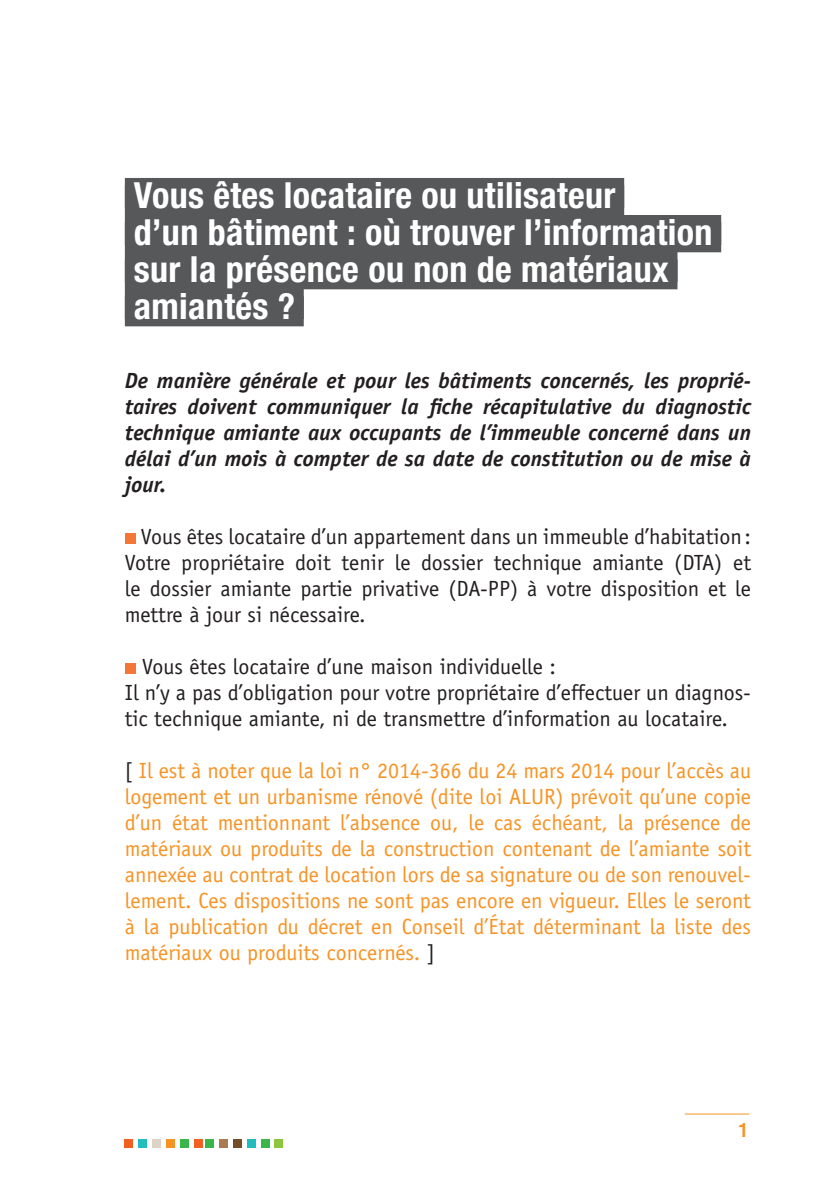
<style>
.page{position:relative;width:840px;height:1191px;background:#fff}
.page>*{position:absolute;margin:0;border:0;box-sizing:border-box;transform-origin:0 0}
.t1{font:700 condensed 36px/37px "Helvetica Neue LT Std";letter-spacing:.01em;color:#fff}
.t2{font:22px/26px "Officina Sans Std";color:#f79324;text-align:justify}
.t3{font:22px/26px "Officina Sans Std";color:#231f20;text-align:justify}
.t4{font:italic 700 22px/26px "Officina Sans Std";color:#231f20;text-align:justify}
.t5{font:500 20px "Helvetica Neue LT Std";color:#f79324}
.s1{color:#231f20}
</style>
<div class="page">
<div style="left:125px;top:1140px;width:8px;height:8px;background:#f26021"></div>
<div style="left:139px;top:1140px;width:8px;height:8px;background:#21bdbd"></div>
<div style="left:152px;top:1140px;width:8px;height:8px;background:#dcd4c6"></div>
<div style="left:166px;top:1140px;width:8px;height:8px;background:#f79324"></div>
<div style="left:180px;top:1140px;width:8px;height:8px;background:#3ab54a"></div>
<div style="left:194px;top:1140px;width:8px;height:8px;background:#f26021"></div>
<div style="left:205px;top:1140px;width:8px;height:8px;background:#3ab54a"></div>
<div style="left:219px;top:1140px;width:8px;height:8px;background:#a97b50"></div>
<div style="left:233px;top:1140px;width:8px;height:8px;background:#744c27"></div>
<div style="left:247px;top:1140px;width:8px;height:8px;background:#21bdbd"></div>
<div style="left:261px;top:1140px;width:8px;height:8px;background:#3ab54a"></div>
<div style="left:275px;top:1140px;width:8px;height:8px;background:#8bc63e"></div>
<div style="left:125px;top:178px;width:498px;height:30px;background:#57585a"></div>
<div style="left:125px;top:185px;width:498px;height:30px;background:#57585a"></div>
<div style="left:125px;top:215px;width:595px;height:30px;background:#57585a"></div>
<div style="left:125px;top:222px;width:595px;height:30px;background:#57585a"></div>
<div style="left:125px;top:252px;width:552px;height:30px;background:#57585a"></div>
<div style="left:125px;top:259px;width:552px;height:30px;background:#57585a"></div>
<div style="left:125px;top:289px;width:178px;height:30px;background:#57585a"></div>
<div style="left:125px;top:296px;width:178px;height:30px;background:#57585a"></div>
<div style="left:125px;top:533px;width:11px;height:11px;background:#f37736"></div>
<div style="left:125px;top:663px;width:11px;height:11px;background:#f37736"></div>
<hr style="left:684px;top:1113px;width:64px;height:1px;background:#f79324">
<h1 class="t1" style="left:134px;top:176px;width:580px">Vous êtes locataire ou utilisateur<br>d’un bâtiment : où trouver l’information sur la présence ou non de matériaux amiantés ?</h1>
<p class="t4" style="left:125px;top:367px;width:627px">De manière générale et pour les bâtiments concernés, les proprié&shy;taires doivent communiquer la fiche récapitulative du diagnostic technique amiante aux occupants de l’immeuble concerné dans un délai d’un mois à compter de sa date de constitution ou de mise à jour.</p>
<p class="t3" style="left:125px;top:524px;width:627px;text-indent:16px">Vous êtes locataire d’un appartement dans un immeuble d’habitation:<br>Votre propriétaire doit tenir le dossier technique amiante (DTA) et le dossier amiante partie privative (DA-PP) à votre disposition et le mettre à jour si nécessaire.</p>
<p class="t3" style="left:125px;top:654px;width:627px;text-align:left;text-indent:17px">Vous êtes locataire d’une maison individuelle :<br>Il n’y a pas d’obligation pour votre propriétaire d’effectuer un diagnos&shy;tic technique amiante, ni de transmettre d’information au locataire.</p>
<p class="t2" style="left:125px;top:758px;width:627px"><span class="s1">[</span> Il est à noter que la loi n° 2014-366 du 24 mars 2014 pour l’accès au logement et un urbanisme rénové (dite loi ALUR) prévoit qu’une copie d’un état mentionnant l’absence ou, le cas échéant, la présence de matériaux ou produits de la construction contenant de l’amiante soit annexée au contrat de location lors de sa signature ou de son renouvel&shy;lement. Ces dispositions ne sont pas encore en vigueur. Elles le seront à la publication du décret en Conseil d’État déterminant la liste des matériaux ou produits concernés. <span class="s1">]</span></p>
<p class="t5" style="left:737px;top:1118px;width:13px">1</p>
</div>
